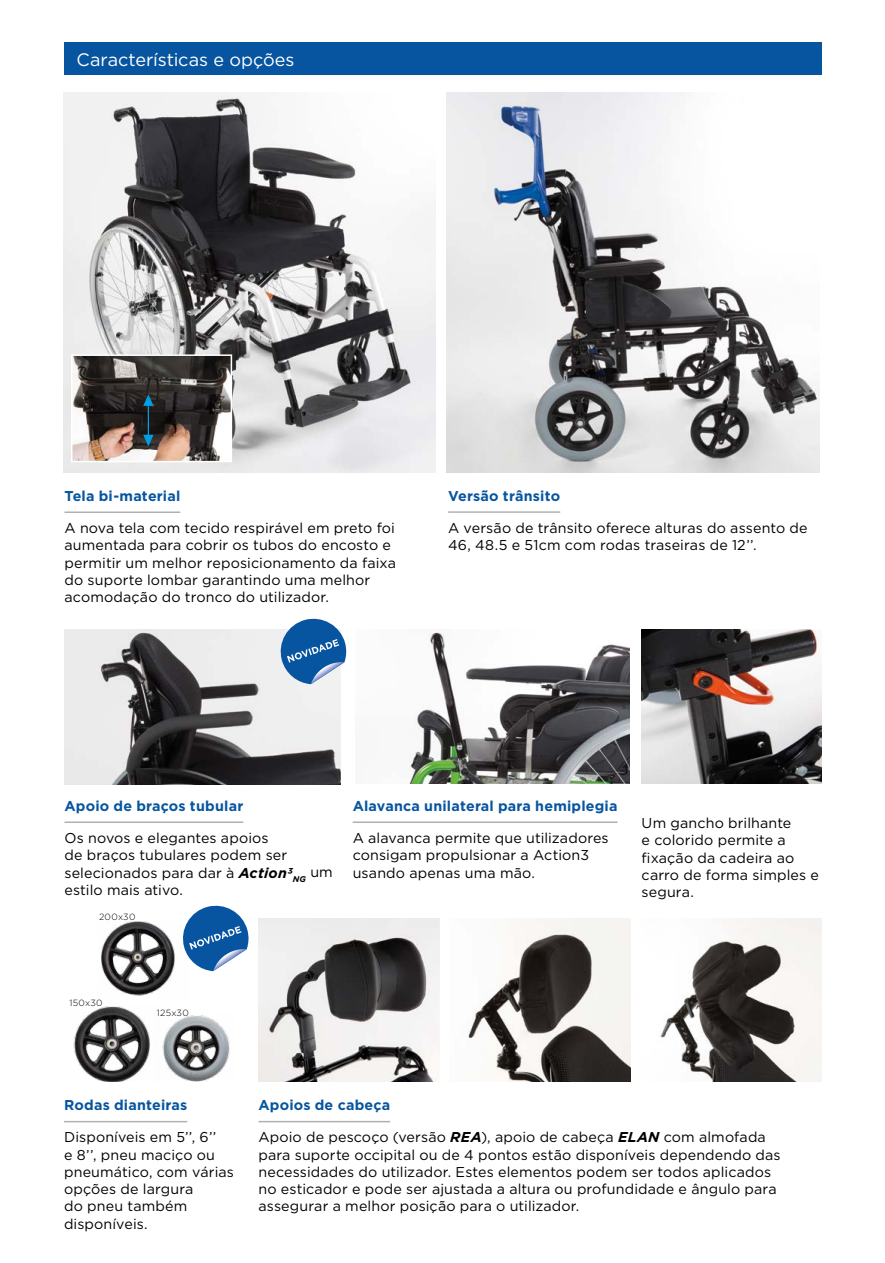
<style>
.page{position:relative;width:885px;height:1263px;background:#fff}
.page>*{position:absolute;margin:0;border:0;box-sizing:border-box;transform-origin:0 0}
.t1{font:18px "Gotham";color:#fff}
.t2{font:14.25px/17.2px "Gotham";letter-spacing:.01em;color:#000}
.t3{font:700 14.25px "Gotham";letter-spacing:.015em;color:#0755a0}
.t4{font:300 9px "Gotham";letter-spacing:.03em;color:#000}
.s1{font-weight:700;font-style:italic}
</style>
<div class="page">
<div style="left:64px;top:43px;width:757px;height:32px;background:#0755a0"></div>
<img style="left:258px;top:918px;width:181px;height:164px">
<img style="left:468px;top:918px;width:162px;height:164px">
<img style="left:660px;top:918px;width:161px;height:164px">
<img style="left:64px;top:92px;width:371px;height:380px">
<img style="left:641px;top:629px;width:180px;height:155px">
<img style="left:447px;top:92px;width:372px;height:380px">
<hr style="left:64px;top:1121px;width:123px;height:1px;background:#b2b1b1">
<img style="left:407px;top:629px;width:222px;height:155px">
<img style="left:64px;top:629px;width:276px;height:155px">
<hr style="left:64px;top:821px;width:179px;height:2px;background:#b2b1b1">
<img style="left:74px;top:357px;width:155px;height:102px">
<div style="left:71px;top:354px;width:161px;height:108px;border:2px solid #fff"></div>
<img style="left:101px;top:921px;width:74px;height:75px">
<img style="left:73px;top:1006px;width:77px;height:76px">
<img style="left:162px;top:1015px;width:68px;height:67px">
<svg style="left:143px;top:394px;width:10px;height:12px"></svg>
<svg style="left:143px;top:435px;width:10px;height:11px"></svg>
<hr style="left:148px;top:406px;width:1px;height:30px;background:#009fe3">
<hr style="left:64px;top:511px;width:116px;height:2px;background:#b2b1b1">
<hr style="left:448px;top:511px;width:112px;height:2px;background:#b2b1b1">
<hr style="left:258px;top:1121px;width:132px;height:1px;background:#b2b1b1">
<hr style="left:352px;top:821px;width:265px;height:2px;background:#b2b1b1">
<svg style="left:183px;top:905px;width:66px;height:66px"></svg>
<svg style="left:277px;top:618px;width:70px;height:66px"></svg>
<p class="t1" style="left:77px;top:48px;width:219px">Características e opções</p>
<p class="t3" style="left:64px;top:486px;width:117px">Tela bi-material</p>
<p class="t2" style="left:64px;top:519px;width:333px">A nova tela com tecido respirável em preto foi aumentada para cobrir os tubos do encosto e permitir um melhor reposicionamento da faixa do suporte lombar garantindo uma melhor acomodação do tronco do utilizador.</p>
<p class="t3" style="left:448px;top:486px;width:114px">Versão trânsito</p>
<p class="t2" style="left:448px;top:519px;width:361px">A versão de trânsito oferece alturas do assento de<br>46, 48.5 e 51cm com rodas traseiras de 12’’.</p>
<p class="t3" style="left:64px;top:796px;width:180px">Apoio de braços tubular</p>
<p class="t2" style="left:64px;top:829px;width:270px">Os novos e elegantes apoios<br>de braços tubulares podem ser selecionados para dar à <span class="s1">Action3</span><sub>NG</sub> um estilo mais ativo.</p>
<p class="t4" style="left:99px;top:911px;width:38px">200x30</p>
<p class="t3" style="left:352px;top:796px;width:266px">Alavanca unilateral para hemiplegia</p>
<p class="t2" style="left:352px;top:829px;width:257px">A alavanca permite que utilizadores consigam propulsionar a Action3 usando apenas uma mão.</p>
<p class="t2" style="left:641px;top:814px;width:179px">Um gancho brilhante<br>e colorido permite a fixação da cadeira ao carro de forma simples e segura.</p>
<p class="t4" style="left:69px;top:997px;width:35px">150x30</p>
<p class="t4" style="left:157px;top:1007px;width:33px">125x30</p>
<p class="t3" style="left:64px;top:1096px;width:125px">Rodas dianteiras</p>
<p class="t2" style="left:64px;top:1128px;width:171px">Disponíveis em 5’’, 6’’<br>e 8’’, pneu maciço ou pneumático, com várias opções de largura<br>do pneu também disponíveis.</p>
<p class="t3" style="left:258px;top:1096px;width:133px">Apoios de cabeça</p>
<p class="t2" style="left:258px;top:1128px;width:523px">Apoio de pescoço (versão <span class="s1">REA</span>), apoio de cabeça <span class="s1">ELAN</span> com almofada para suporte occipital ou de 4 pontos estão disponíveis dependendo das necessidades do utilizador. Estes elementos podem ser todos aplicados no esticador e pode ser ajustada a altura ou profundidade e ângulo para assegurar a melhor posição para o utilizador.</p>
</div>
